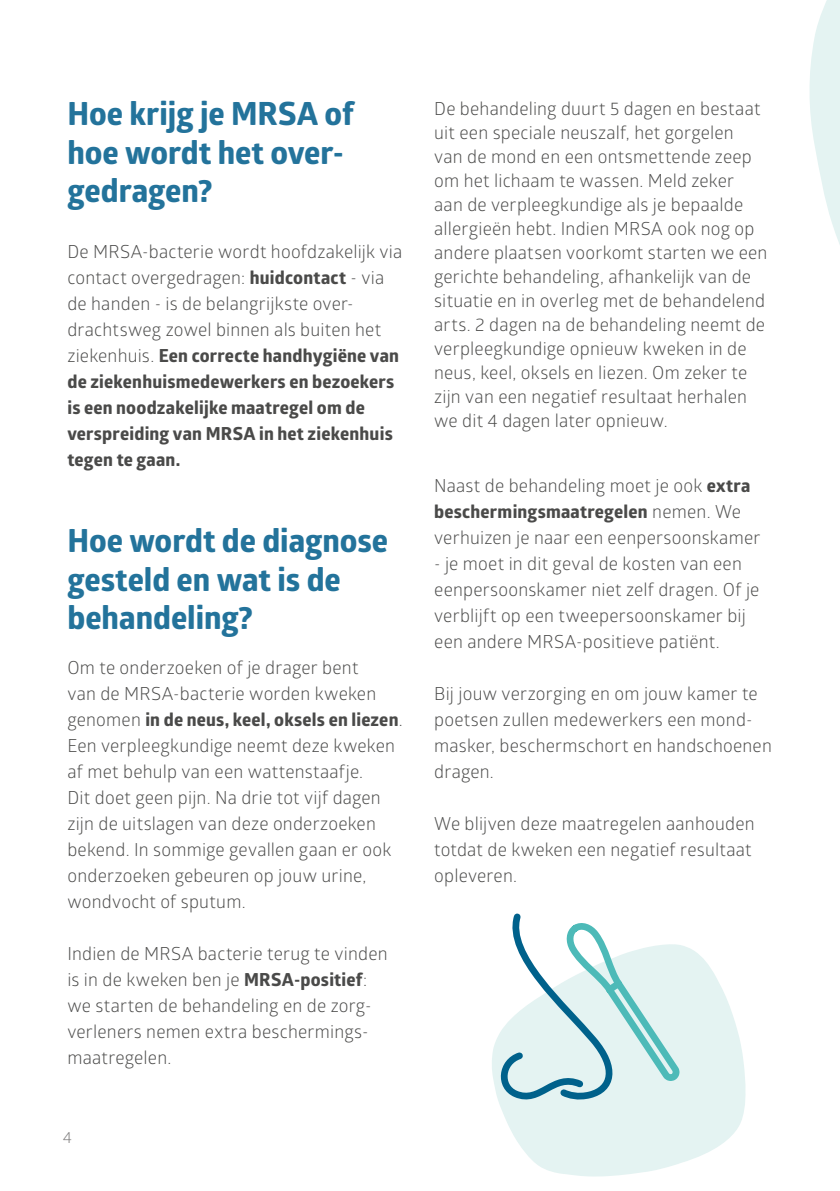
<style>
.page{position:relative;width:840px;height:1191px;background:#fff}
.page>*{position:absolute;margin:0;border:0;box-sizing:border-box;transform-origin:0 0}
.t1{font:700 32px/38.4px "Globerx";color:#23739b}
.t2{font:18px/26px "Glober";letter-spacing:.01em;color:#4a4a49}
.t3{font:700 18px/26px "Globerx";letter-spacing:.015em;color:#4a4a49}
.t4{font:16px "Glober";color:#7c7b7b}
.s1{font-family:"Globerx";font-weight:700}
.s2{font-family:"Glober";font-weight:400}
</style>
<div class="page">
<svg style="left:809px;top:0;width:30px;height:242px"></svg>
<svg style="left:492px;top:946px;width:253px;height:230px;fill:#e4f3f2"></svg>
<svg style="left:498px;top:913px;width:187px;height:200px"></svg>
<h1 class="t1" style="left:67px;top:94px;width:288px">Hoe krijg je MRSA of hoe wordt het over&shy;gedragen?</h1>
<p class="t2" style="left:67px;top:238px;width:336px">De MRSA-bacterie wordt hoofdzakelijk via contact overgedragen: <span class="s1">huidcontact</span> - via de handen - is de belangrijkste over&shy;drachtsweg zowel binnen als buiten het</p>
<p class="t3" style="left:67px;top:342px;width:333px"><span class="s2">ziekenhuis.</span> Een correcte handhygiëne van de ziekenhuismedewerkers en bezoekers is een noodzakelijke maatregel om de verspreiding van MRSA in het ziekenhuis tegen te gaan.</p>
<h1 class="t1" style="left:67px;top:521px;width:322px">Hoe wordt de diagnose gesteld en wat is de behandeling?</h1>
<p class="t2" style="left:67px;top:654px;width:310px">Om te onderzoeken of je drager bent van de MRSA-bacterie worden kweken</p>
<p class="t3" style="left:67px;top:706px;width:336px"><span class="s2">genomen</span> in de neus, keel, oksels en liezen<span class="s2">.</span></p>
<p class="t2" style="left:67px;top:732px;width:329px">Een verpleegkundige neemt deze kweken af met behulp van een wattenstaafje.<br>Dit doet geen pijn. Na drie tot vijf dagen zijn de uitslagen van deze onderzoeken bekend. In sommige gevallen gaan er ook onderzoeken gebeuren op jouw urine, wondvocht of sputum.</p>
<p class="t2" style="left:67px;top:940px;width:321px">Indien de MRSA bacterie terug te vinden is in de kweken ben je <span class="s1">MRSA-positief</span>: we starten de behandeling en de zorg&shy;verleners nemen extra beschermings&shy;maatregelen.</p>
<p class="t4" style="left:63px;top:1125px;width:11px">4</p>
<p class="t2" style="left:434px;top:95px;width:334px;line-height:24px">De behandeling duurt 5 dagen en bestaat uit een speciale neuszalf, het gorgelen<br>van de mond en een ontsmettende zeep om het lichaam te wassen. Meld zeker<br>aan de verpleegkundige als je bepaalde allergieën hebt. Indien MRSA ook nog op andere plaatsen voorkomt starten we een gerichte behandeling, afhankelijk van de situatie en in overleg met de behandelend arts. 2 dagen na de behandeling neemt de verpleegkundige opnieuw kweken in de neus, keel, oksels en liezen. Om zeker te zijn van een negatief resultaat herhalen we dit 4 dagen later opnieuw.</p>
<p class="t2" style="left:434px;top:472px;width:317px">Naast de behandeling moet je ook <span class="s1">extra</span></p>
<p class="t3" style="left:434px;top:498px;width:308px">beschermingsmaatregelen <span class="s2">nemen. We</span></p>
<p class="t2" style="left:434px;top:524px;width:327px">verhuizen je naar een eenpersoonskamer</p>
<p class="t2" style="left:434px;top:550px;width:326px">- je moet in dit geval de kosten van een eenpersoonskamer niet zelf dragen. Of je verblijft op een tweepersoonskamer bij een andere MRSA-positieve patiënt.</p>
<p class="t2" style="left:434px;top:680px;width:339px">Bij jouw verzorging en om jouw kamer te poetsen zullen medewerkers een mond&shy;masker, beschermschort en handschoenen dragen.</p>
<p class="t2" style="left:434px;top:810px;width:322px">We blijven deze maatregelen aanhouden totdat de kweken een negatief resultaat opleveren.</p>
</div>
